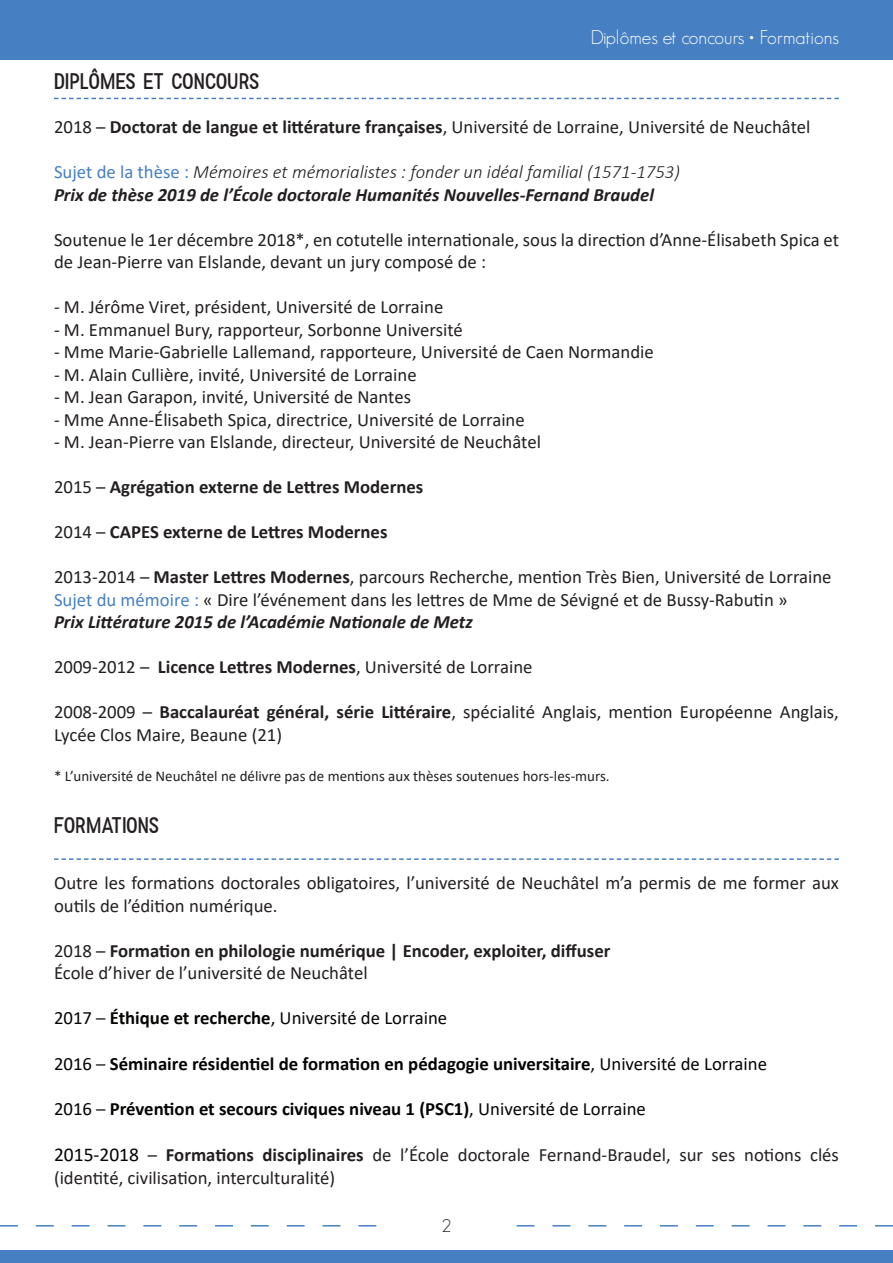
<style>
.page{position:relative;width:893px;height:1263px;background:#fff}
.page>*{position:absolute;margin:0;border:0;box-sizing:border-box;transform-origin:0 0}
.t1{font:300 22.5px "FFF";color:#231f20}
.t2{font:300 19.5px "Geosans";color:#fff}
.t3{font:18.75px/22.5px "Calibri";color:#231f20}
.t4{font:700 18.75px "Calibri";color:#040503}
.t5{font:700 18.75px "Calibri";color:#231f20}
.t6{font:italic 700 18.75px "Calibri";color:#231f20}
.t7{font:italic 300 18.75px "Calibri";color:#231f20}
.t8{font:18.75px "Calibri";color:#040503}
.t9{font:300 18px "Geosans";color:#231f20}
.t10{font:15px "Calibri";color:#231f20}
.s1{font-weight:700}
.s2{font-weight:400;font-style:normal;color:#4780c2}
.s3{font-weight:400}
.s4{color:#4780c2}
.s5{color:#231f20}
.s6{font-weight:400;color:#231f20}
.s7{font-size:19.5px;color:#040503}
</style>
<div class="page">
<div style="left:0;top:0;width:893px;height:60px;background:#4780c2"></div>
<div style="left:0;top:1250px;width:893px;height:13px;background:#4780c2"></div>
<svg style="left:0;top:1225px;width:376px;height:1px"></svg>
<svg style="left:517px;top:1225px;width:376px;height:1px"></svg>
<svg style="left:54px;top:98px;width:785px;height:1px"></svg>
<svg style="left:54px;top:858px;width:785px;height:2px"></svg>
<p class="t2" style="left:591px;top:27px;width:250px">Diplômes et concours • Formations</p>
<p class="t1" style="left:54px;top:67px;width:207px">DIPLÔMES ET CONCOURS</p>
<p class="t3" style="left:54px;top:115px;width:758px">2018 – <span class="s1">Doctorat de langue et littérature françaises</span>, Université de Lorraine, Université de Neuchâtel</p>
<p class="t7" style="left:54px;top:160px;width:627px"><span class="s2">Sujet de la thèse :</span> Mémoires et mémorialistes : fonder un idéal familial (1571-1753)</p>
<p class="t6" style="left:54px;top:181px;width:601px">Prix de thèse 2019 de l’École doctorale Humanités Nouvelles-Fernand Braudel</p>
<p class="t3" style="left:54px;top:228px;width:786px">Soutenue le 1er décembre 2018*, en cotutelle internationale, sous la direction d’Anne-Élisabeth Spica et de Jean-Pierre van Elslande, devant un jury composé de :</p>
<p class="t3" style="left:54px;top:295px;width:391px">- M. Jérôme Viret, président, Université de Lorraine</p>
<p class="t3" style="left:54px;top:318px;width:410px">- M. Emmanuel Bury, rapporteur, Sorbonne Université</p>
<p class="t3" style="left:54px;top:340px;width:601px">- Mme Marie-Gabrielle Lallemand, rapporteure, Université de Caen Normandie</p>
<p class="t3" style="left:54px;top:363px;width:364px">- M. Alain Cullière, invité, Université de Lorraine</p>
<p class="t3" style="left:54px;top:385px;width:358px">- M. Jean Garapon, invité, Université de Nantes</p>
<p class="t3" style="left:54px;top:408px;width:472px">- Mme Anne-Élisabeth Spica, directrice, Université de Lorraine</p>
<p class="t3" style="left:54px;top:430px;width:488px">- M. Jean-Pierre van Elslande, directeur, Université de Neuchâtel</p>
<p class="t5" style="left:54px;top:474px;width:371px"><span class="s3">2015 –</span> Agrégation externe de Lettres Modernes</p>
<p class="t5" style="left:54px;top:519px;width:335px"><span class="s3">2014 –</span> CAPES externe de Lettres Modernes</p>
<p class="t3" style="left:54px;top:565px;width:779px">2013-2014 – <span class="s1">Master Lettres Modernes</span>, parcours Recherche, mention Très Bien, Université de Lorraine</p>
<p class="t3" style="left:54px;top:588px;width:735px"><span class="s4">Sujet du mémoire :</span> « Dire l’événement dans les lettres de Mme de Sévigné et de Bussy-Rabutin »</p>
<p class="t6" style="left:54px;top:609px;width:420px">Prix Littérature 2015 de l’Académie Nationale de Metz</p>
<p class="t3" style="left:54px;top:655px;width:480px">2009-2012 – <span class="s1">Licence Lettres Modernes</span>, Université de Lorraine</p>
<p class="t3" style="left:54px;top:700px;width:786px">2008-2009 – <span class="s1">Baccalauréat général, série Littéraire</span>, spécialité Anglais, mention Européenne Anglais,<br>Lycée Clos Maire, Beaune (21)</p>
<p class="t10" style="left:54px;top:766px;width:557px">* L’université de Neuchâtel ne délivre pas de mentions aux thèses soutenues hors-les-murs.</p>
<p class="t1" style="left:54px;top:811px;width:106px">FORMATIONS</p>
<p class="t3" style="left:54px;top:871px;width:786px">Outre les formations doctorales obligatoires, l’université de Neuchâtel m’a permis de me former aux outils de l’édition numérique.</p>
<p class="t5" style="left:54px;top:937px;width:558px"><span class="s3">2018 –</span> Formation en philologie numérique | Encoder, exploiter, diffuser</p>
<p class="t3" style="left:54px;top:961px;width:315px">École d’hiver de l’université de Neuchâtel</p>
<p class="t8" style="left:54px;top:1005px;width:395px">2017 <span class="s5">–</span> <span class="s1">Éthique et recherche</span>, Université de Lorraine</p>
<p class="t4" style="left:54px;top:1050px;width:715px"><span class="s3">2016</span> <span class="s6">–</span> Séminaire résidentiel de formation en pédagogie universitaire<span class="s3">, Université de Lorraine</span></p>
<p class="t4" style="left:54px;top:1095px;width:593px"><span class="s3">2016</span> <span class="s6">–</span> Prévention et secours civiques niveau 1 (PSC1)<span class="s3">, Université de Lorraine</span></p>
<p class="t3" style="left:54px;top:1143px;width:786px"><span class="s7">2015-2018</span> – <span class="s1">Formations disciplinaires</span> de l’École doctorale Fernand-Braudel, sur ses notions clés (identité, civilisation, interculturalité)</p>
<p class="t9" style="left:442px;top:1215px;width:11px">2</p>
</div>
